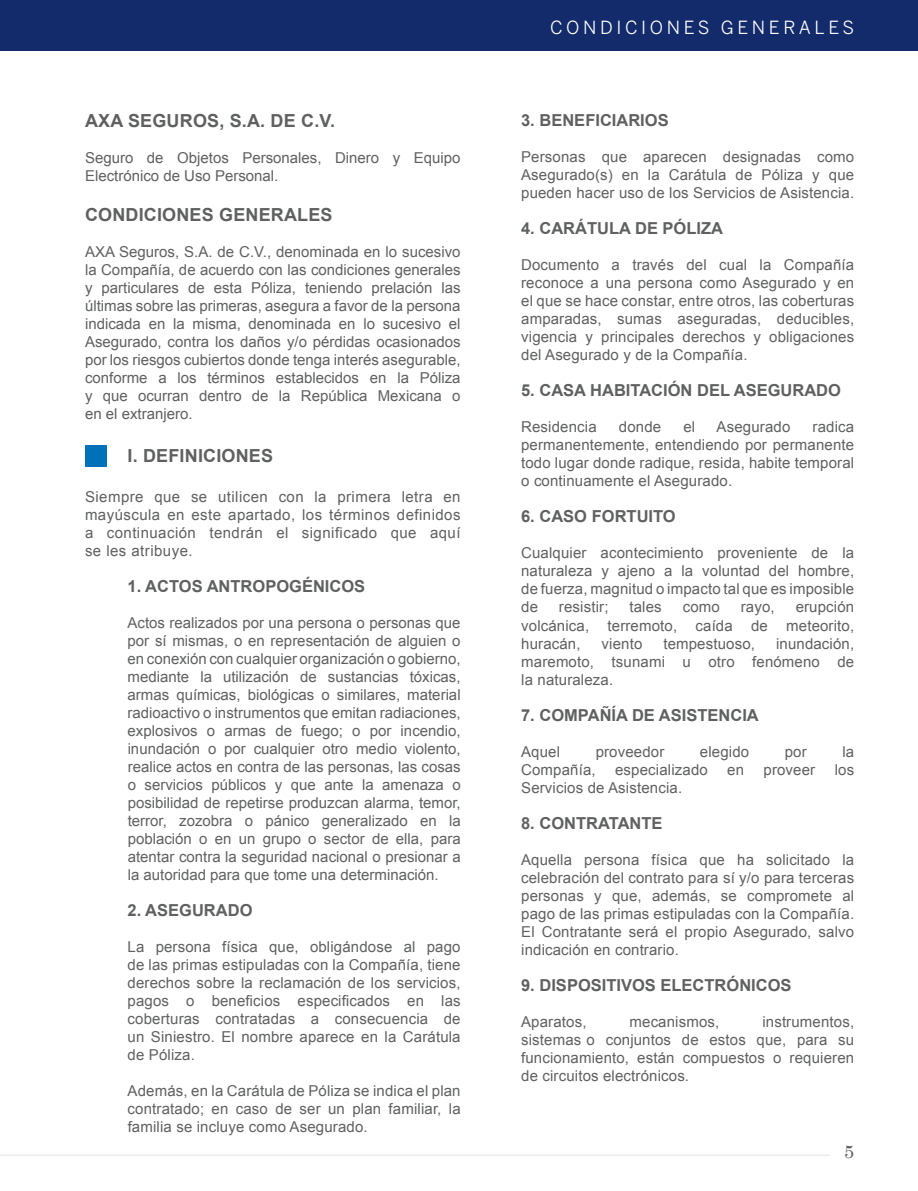
<style>
.page{position:relative;width:918px;height:1191px;background:#fff}
.page>*{position:absolute;margin:0;border:0;box-sizing:border-box;transform-origin:0 0}
.t1{font:700 18px "Arial";letter-spacing:.01em;color:#5f6060}
.t2{font:18px "Benton Sans";letter-spacing:.2em;color:#fff}
.t3{font:18px "Century Schoolbook";color:#5f6060}
.t4{font:700 16.5px "Arial";color:#5f6060}
.t5{font:15px/18px "Arial";letter-spacing:.01em;color:#5f6060;text-align:justify}
</style>
<div class="page">
<hr style="left:0;top:1154px;width:830px;height:2px;background:#e9eaea">
<div style="left:0;top:0;width:918px;height:51px;background:#132b6b"></div>
<div style="left:85px;top:445px;width:21px;height:22px;background:#0070b8"></div>
<p class="t1" style="left:85px;top:109px;width:252px">AXA SEGUROS, S.A. DE C.V.</p>
<p class="t5" style="left:85px;top:149px;width:377px">Seguro de Objetos Personales, Dinero y Equipo<br>Electrónico de Uso Personal.</p>
<p class="t1" style="left:85px;top:203px;width:249px">CONDICIONES GENERALES</p>
<p class="t5" style="left:85px;top:243px;width:377px">AXA Seguros, S.A. de C.V., denominada en lo sucesivo la Compañía, de acuerdo con las condiciones generales y particulares de esta Póliza, teniendo prelación las últimas sobre las primeras, asegura a favor de la persona indicada en la misma, denominada en lo sucesivo el Asegurado, contra los daños y/o pérdidas ocasionados por los riesgos cubiertos donde tenga interés asegurable, conforme a los términos establecidos en la Póliza y que ocurran dentro de la República Mexicana o en el extranjero.</p>
<p class="t1" style="left:128px;top:444px;width:147px">I. DEFINICIONES</p>
<p class="t5" style="left:85px;top:488px;width:377px">Siempre que se utilicen con la primera letra en mayúscula en este apartado, los términos definidos a continuación tendrán el significado que aquí se les atribuye.</p>
<p class="t4" style="left:128px;top:575px;width:239px">1. ACTOS ANTROPOGÉNICOS</p>
<p class="t5" style="left:128px;top:614px;width:335px">Actos realizados por una persona o personas que por sí mismas, o en representación de alguien o en conexión con cualquier organización o gobierno, mediante la utilización de sustancias tóxicas, armas químicas, biológicas o similares, material radioactivo o instrumentos que emitan radiaciones, explosivos o armas de fuego; o por incendio, inundación o por cualquier otro medio violento, realice actos en contra de las personas, las cosas o servicios públicos y que ante la amenaza o posibilidad de repetirse produzcan alarma, temor, terror, zozobra o pánico generalizado en la población o en un grupo o sector de ella, para atentar contra la seguridad nacional o presionar a la autoridad para que tome una determinación.</p>
<p class="t4" style="left:128px;top:899px;width:126px">2. ASEGURADO</p>
<p class="t5" style="left:128px;top:938px;width:335px">La persona física que, obligándose al pago de las primas estipuladas con la Compañía, tiene derechos sobre la reclamación de los servicios, pagos o beneficios especificados en las coberturas contratadas a consecuencia de un Siniestro. El nombre aparece en la Carátula de Póliza.</p>
<p class="t5" style="left:128px;top:1082px;width:335px">Además, en la Carátula de Póliza se indica el plan contratado; en caso de ser un plan familiar, la familia se incluye como Asegurado.</p>
<p class="t2" style="left:550px;top:17px;width:306px">CONDICIONES GENERALES</p>
<p class="t4" style="left:521px;top:109px;width:149px">3. BENEFICIARIOS</p>
<p class="t5" style="left:521px;top:148px;width:335px">Personas que aparecen designadas como Asegurado(s) en la Carátula de Póliza y que pueden hacer uso de los Servicios de Asistencia.</p>
<p class="t4" style="left:521px;top:217px;width:203px">4. CARÁTULA DE PÓLIZA</p>
<p class="t5" style="left:521px;top:256px;width:335px">Documento a través del cual la Compañía reconoce a una persona como Asegurado y en el que se hace constar, entre otros, las coberturas amparadas, sumas aseguradas, deducibles, vigencia y principales derechos y obligaciones del Asegurado y de la Compañía.</p>
<p class="t4" style="left:521px;top:379px;width:321px">5. CASA HABITACIÓN DEL ASEGURADO</p>
<p class="t5" style="left:521px;top:418px;width:77px">Residencia</p>
<p class="t5" style="left:619px;top:418px;width:44px">donde</p>
<p class="t5" style="left:683px;top:418px;width:13px">el</p>
<p class="t5" style="left:717px;top:418px;width:75px">Asegurado</p>
<p class="t5" style="left:521px;top:418px;width:335px;text-indent:291px">radica permanentemente, entendiendo por permanente todo lugar donde radique, resida, habite temporal o continuamente el Asegurado.</p>
<p class="t4" style="left:521px;top:505px;width:156px">6. CASO FORTUITO</p>
<p class="t5" style="left:521px;top:544px;width:335px">Cualquier acontecimiento proveniente de la naturaleza y ajeno a la voluntad del hombre, de fuerza, magnitud o impacto tal que es imposible de</p>
<p class="t5" style="left:521px;top:598px;width:335px;text-indent:274px">erupción volcánica, terremoto, caída de meteorito, huracán,</p>
<p class="t5" style="left:559px;top:598px;width:51px">resistir;</p>
<p class="t5" style="left:629px;top:598px;width:34px">tales</p>
<p class="t5" style="left:683px;top:598px;width:39px">como</p>
<p class="t5" style="left:741px;top:598px;width:35px">rayo,</p>
<p class="t5" style="left:521px;top:634px;width:335px;text-indent:255px">inundación, maremoto, tsunami u otro fenómeno de la naturaleza.</p>
<p class="t4" style="left:521px;top:703px;width:239px">7. COMPAÑÍA DE ASISTENCIA</p>
<p class="t5" style="left:521px;top:742px;width:40px">Aquel</p>
<p class="t5" style="left:596px;top:742px;width:70px">proveedor</p>
<p class="t5" style="left:700px;top:742px;width:51px">elegido</p>
<p class="t5" style="left:785px;top:742px;width:23px">por</p>
<p class="t5" style="left:842px;top:742px;width:13px">la</p>
<p class="t5" style="left:521px;top:760px;width:76px">Compañía,</p>
<p class="t5" style="left:615px;top:760px;width:94px">especializado</p>
<p class="t5" style="left:727px;top:760px;width:18px">en</p>
<p class="t5" style="left:764px;top:760px;width:53px">proveer</p>
<p class="t5" style="left:835px;top:760px;width:21px">los</p>
<p class="t5" style="left:521px;top:778px;width:163px">Servicios de Asistencia.</p>
<p class="t4" style="left:521px;top:811px;width:143px">8. CONTRATANTE</p>
<p class="t5" style="left:521px;top:850px;width:335px">Aquella persona física que ha solicitado la celebración del contrato para sí y/o para terceras personas y que, además, se compromete al pago de las primas estipuladas con la Compañía.<br>El Contratante será el propio Asegurado, salvo indicación en contrario.</p>
<p class="t4" style="left:521px;top:973px;width:272px">9. DISPOSITIVOS ELECTRÓNICOS</p>
<p class="t5" style="left:521px;top:1012px;width:67px">Aparatos,</p>
<p class="t5" style="left:630px;top:1012px;width:91px">mecanismos,</p>
<p class="t5" style="left:602px;top:634px;width:42px">viento</p>
<p class="t5" style="left:663px;top:634px;width:93px">tempestuoso,</p>
<p class="t5" style="left:521px;top:1012px;width:335px;text-indent:241px">instrumentos, sistemas o conjuntos de estos que, para su funcionamiento, están compuestos o requieren de circuitos electrónicos.</p>
<p class="t3" style="left:844px;top:1140px;width:12px">5</p>
</div>
